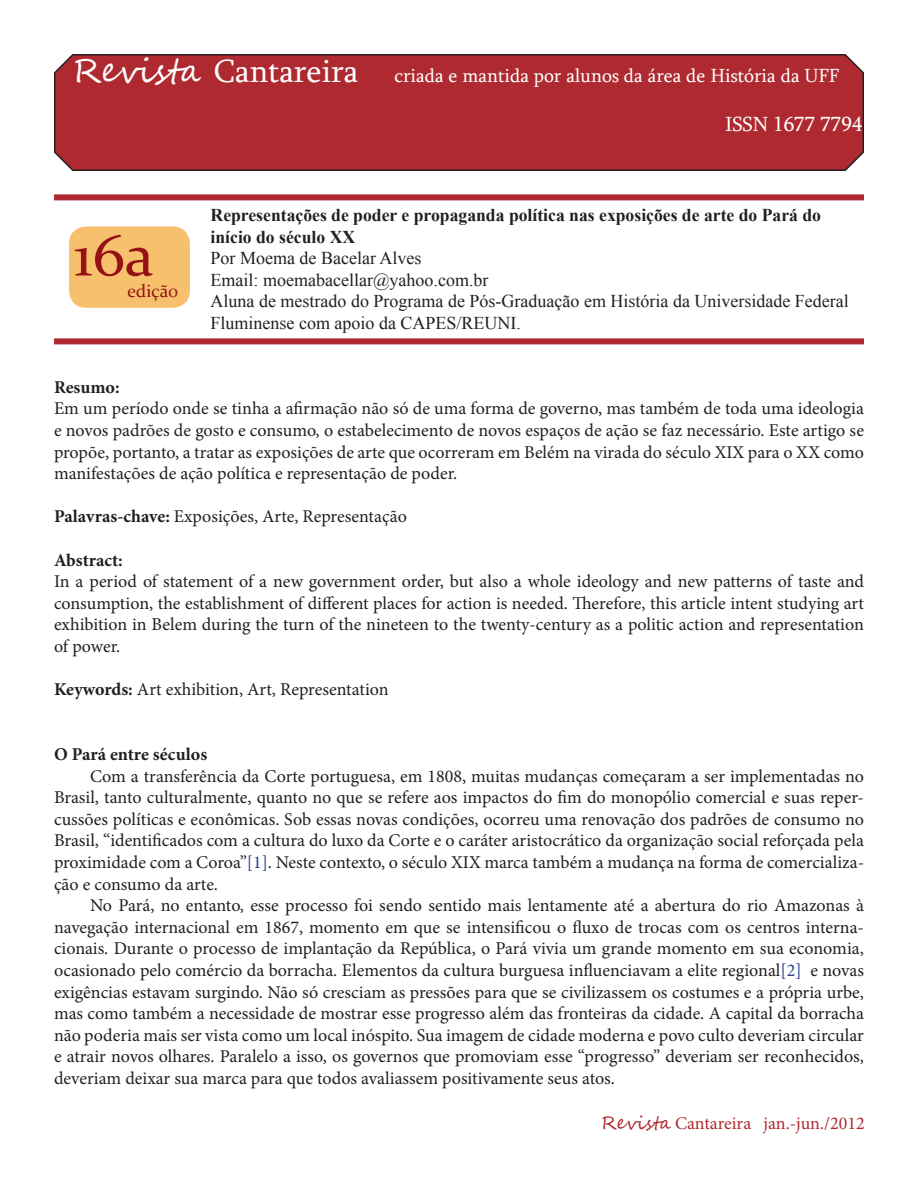
<style>
.page{position:relative;width:918px;height:1188px;background:#fff}
.page>*{position:absolute;margin:0;border:0;box-sizing:border-box;transform-origin:0 0}
.t1{font:60px "Constantia";color:#961115}
.t2{font:21px "Sylfaen";color:#fff}
.t3{font:19.5px "Sylfaen";color:#fff}
.t4{font:18px/21.6px "Minion Pro";color:#231f20;text-align:justify}
.t5{font:18px/21.6px "Times New Roman";color:#231f20}
.t6{font:700 18px/21.6px "Times New Roman";color:#231f20}
.t7{font:700 18px "Minion Pro";color:#231f20}
.t8{font:18px "Minion Pro";color:#ae2a30}
.t9{font:18px "Constantia";color:#961115}
.s1{font-family:"Segoe Script";font-size:33px}
.s2{font-size:33px}
.s3{font-weight:700}
.s4{color:#253f8e}
.s5{font-family:"Segoe Script"}
</style>
<div class="page">
<div style="left:54px;top:54px;width:810px;height:117px;background:#ae2a30"></div>
<div style="left:54px;top:194px;width:810px;height:6px;background:#ae2a30"></div>
<div style="left:68px;top:226px;width:123px;height:83px;background:#f6c06c;border-radius:18px"></div>
<div style="left:68px;top:225px;width:123px;height:84px;border:2px solid #fff;border-radius:18px"></div>
<div style="left:54px;top:338px;width:810px;height:6px;background:#ae2a30"></div>
<p class="t3" style="left:72px;top:62px;width:769px"><span class="s1">Revista</span> <span class="s2">Cantareira</span> criada e mantida por alunos da área de História da UFF</p>
<p class="t2" style="left:725px;top:109px;width:139px">ISSN 1677 7794</p>
<h1 class="t1" style="left:74px;top:214px;width:82px">16a</h1>
<p class="t9" style="left:128px;top:279px;width:52px">edição</p>
<p class="t6" style="left:211px;top:204px;width:612px">Representações de poder e propaganda política nas exposições de arte do Pará do início do século XX</p>
<p class="t5" style="left:211px;top:247px;width:640px">Por Moema de Bacelar Alves<br>Email: moemabacellar@yahoo.com.br<br>Aluna de mestrado do Programa de Pós-Graduação em História da Universidade Federal Fluminense com apoio da CAPES/REUNI.</p>
<p class="t7" style="left:54px;top:374px;width:67px">Resumo:</p>
<p class="t4" style="left:54px;top:398px;width:812px">Em um período onde se tinha a afirmação não só de uma forma de governo, mas também de toda uma ideologia e novos padrões de gosto e consumo, o estabelecimento de novos espaços de ação se faz necessário. Este artigo se propõe, portanto, a tratar as exposições de arte que ocorreram em Belém na virada do século XIX para o XX como manifestações de ação política e representação de poder.</p>
<p class="t4" style="left:54px;top:506px;width:354px"><span class="s3">Palavras-chave:</span> Exposições, Arte, Representação</p>
<p class="t7" style="left:54px;top:547px;width:70px">Abstract:</p>
<p class="t4" style="left:54px;top:571px;width:812px">In a period of statement of a new government order, but also a whole ideology and new patterns of taste and consumption, the establishment of different places for action is needed. Therefore, this article intent studying art exhibition in Belem during the turn of the nineteen to the twenty-century as a politic action and representation of power.</p>
<p class="t4" style="left:54px;top:679px;width:336px"><span class="s3">Keywords:</span> Art exhibition, Art, Representation</p>
<p class="t7" style="left:54px;top:742px;width:155px">O Pará entre séculos</p>
<p class="t4" style="left:54px;top:765px;width:812px;text-indent:36px">Com a transferência da Corte portuguesa, em 1808, muitas mudanças começaram a ser implementadas no Brasil, tanto culturalmente, quanto no que se refere aos impactos do fim do monopólio comercial e suas reper&shy;cussões políticas e econômicas. Sob essas novas condições, ocorreu uma renovação dos padrões de consumo no Brasil, “identificados com a cultura do luxo da Corte e o caráter aristocrático da organização social reforçada pela proximidade com a Coroa”<span class="s4">[1]</span>. Neste contexto, o século XIX marca também a mudança na forma de comercializa&shy;ção e consumo da arte.</p>
<p class="t4" style="left:54px;top:895px;width:812px;text-indent:36px">No Pará, no entanto, esse processo foi sendo sentido mais lentamente até a abertura do rio Amazonas à navegação internacional em 1867, momento em que se intensificou o fluxo de trocas com os centros interna&shy;cionais. Durante o processo de implantação da República, o Pará vivia um grande momento em sua economia, ocasionado pelo comércio da borracha. Elementos da cultura burguesa influenciavam a elite regional<span class="s4">[2]</span> e novas exigências estavam surgindo. Não só cresciam as pressões para que se civilizassem os costumes e a própria urbe, mas como também a necessidade de mostrar esse progresso além das fronteiras da cidade. A capital da borracha não poderia mais ser vista como um local inóspito. Sua imagem de cidade moderna e povo culto deveriam circular e atrair novos olhares. Paralelo a isso, os governos que promoviam esse “progresso” deveriam ser reconhecidos, deveriam deixar sua marca para que todos avaliassem positivamente seus atos.</p>
<p class="t8" style="left:601px;top:1112px;width:265px"><span class="s5">Revista</span> Cantareira jan.-jun./2012</p>
</div>
